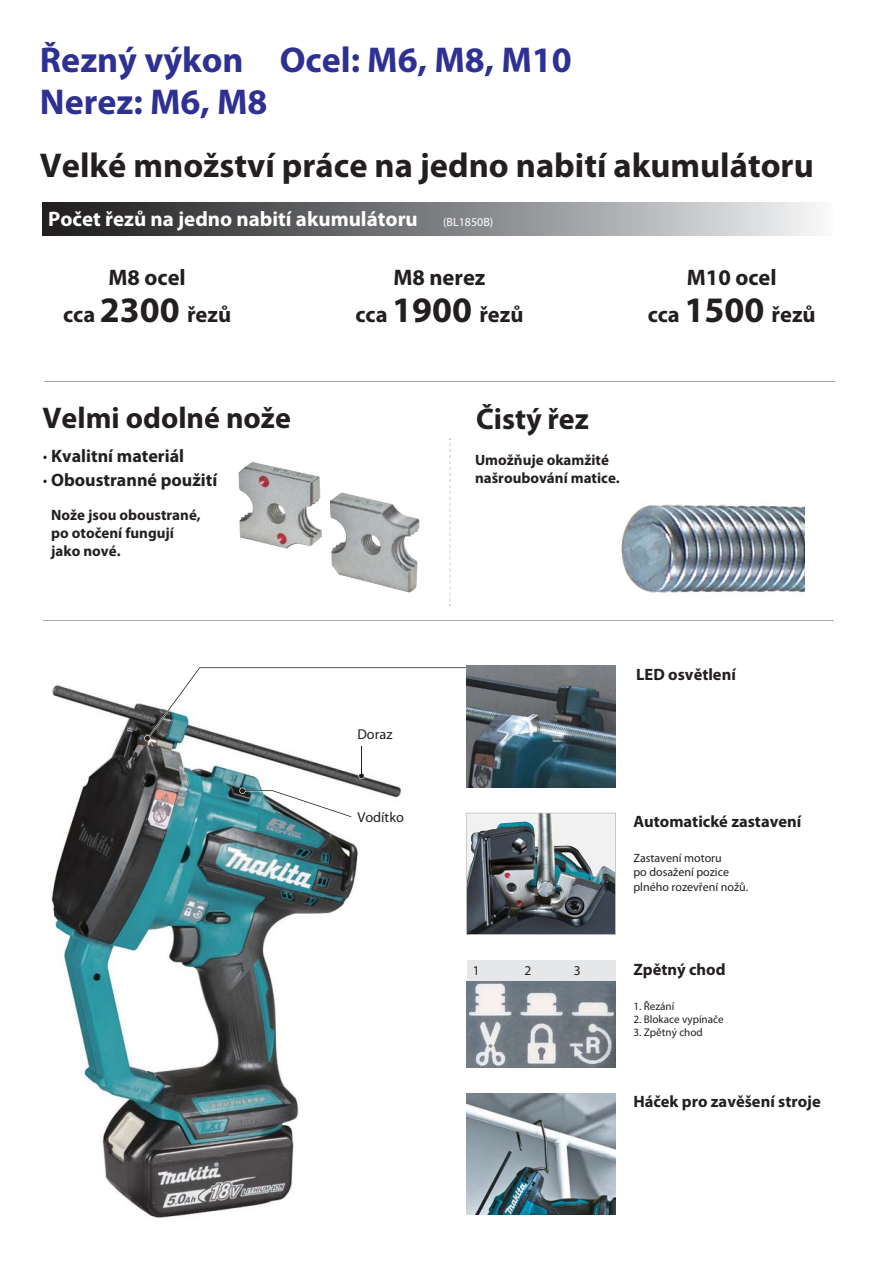
<style>
.page{position:relative;width:893px;height:1263px;background:#fff}
.page>*{position:absolute;margin:0;border:0;box-sizing:border-box;transform-origin:0 0}
.t1{font:700 36px/42px "Myriad Pro";color:#2e3092}
.t2{font:700 34.5px "Myriad Pro";color:#231f20}
.t3{font:700 30px "Myriad Pro";color:#231f20}
.t4{font:700 22.5px/37.2px "Myriad Pro";color:#231f20;text-align:center}
.t5{font:700 21px "Myriad Pro";color:#fff}
.t6{font:700 18px/24px "Myriad Pro";color:#231f20}
.t7{font:700 16.5px "Myriad Pro";color:#231f20}
.t8{font:700 15px/18px "Myriad Pro";color:#231f20}
.t9{font:14.25px "Myriad Pro";color:#231f20}
.t10{font:13.5px "Myriad Pro";color:#231f20}
.t11{font:12px/14.4px "Myriad Pro";color:#231f20}
.t12{font:11.1px "Myriad Pro";color:#231f20}
.s1{font-weight:400;font-size:12px}
.s2{font-size:36px}
</style>
<div class="page">
<img style="left:51px;top:685px;width:351px;height:533px">
<img style="left:621px;top:504px;width:183px;height:89px">
<img style="left:239px;top:462px;width:181px;height:131px">
<img style="left:467px;top:1093px;width:148px;height:121px">
<img style="left:466px;top:813px;width:150px;height:122px">
<img style="left:467px;top:666px;width:148px;height:121px">
<svg style="left:449px;top:439px;width:1px;height:167px"></svg>
<div style="left:42px;top:203px;width:791px;height:32px;background:linear-gradient(to right,#161416,#edf0f2)"></div>
<div style="left:467px;top:960px;width:148px;height:107px;background:#e6e7e8"></div>
<img style="left:467px;top:981px;width:148px;height:86px">
<hr style="left:44px;top:381px;width:790px;height:1px;background:#a7a9ac">
<hr style="left:43px;top:620px;width:790px;height:1px;background:#a7a9ac">
<svg style="left:240px;top:788px;width:111px;height:29px"></svg>
<svg style="left:144px;top:667px;width:323px;height:111px"></svg>
<h1 class="t1" style="left:40px;top:42px;width:533px">Řezný výkon Ocel: M6, M8, M10<br>Nerez: M6, M8</h1>
<h2 class="t2" style="left:40px;top:153px;width:775px">Velké množství práce na jedno nabití akumulátoru</h2>
<h3 class="t5" style="left:48px;top:211px;width:446px">Počet řezů na jedno nabití akumulátoru <span class="s1">(BL1850B)</span></h3>
<h3 class="t4" style="left:63px;top:261px;width:170px">M8 ocel<br>cca <span class="s2">2300</span> řezů</h3>
<h3 class="t4" style="left:355px;top:261px;width:170px">M8 nerez<br>cca <span class="s2">1900</span> řezů</h3>
<h3 class="t4" style="left:648px;top:261px;width:170px">M10 ocel<br>cca <span class="s2">1500</span> řezů</h3>
<h3 class="t3" style="left:43px;top:407px;width:250px">Velmi odolné nože</h3>
<p class="t6" style="left:43px;top:446px;width:176px">· Kvalitní materiál<br>· Oboustranné použití</p>
<p class="t8" style="left:51px;top:508px;width:151px">Nože jsou oboustrané, po otočení fungují jako nové.</p>
<p class="t9" style="left:357px;top:728px;width:37px">Doraz</p>
<p class="t9" style="left:357px;top:812px;width:48px">Vodítko</p>
<h3 class="t3" style="left:476px;top:408px;width:114px">Čistý řez</h3>
<p class="t8" style="left:475px;top:453px;width:146px">Umožňuje okamžité našroubování matice.</p>
<p class="t7" style="left:636px;top:668px;width:101px">LED osvětlení</p>
<p class="t7" style="left:633px;top:815px;width:169px">Automatické zastavení</p>
<p class="t11" style="left:633px;top:852px;width:116px">Zastavení motoru<br>po dosažení pozice plného rozevření nožů.</p>
<p class="t10" style="left:473px;top:966px;width:8px">1</p>
<p class="t10" style="left:524px;top:966px;width:8px">2</p>
<p class="t10" style="left:574px;top:966px;width:8px">3</p>
<p class="t7" style="left:633px;top:963px;width:94px">Zpětný chod</p>
<p class="t12" style="left:633px;top:1002px;width:42px">1. Řezání</p>
<p class="t12" style="left:633px;top:1015px;width:92px">2. Blokace vypínače</p>
<p class="t12" style="left:633px;top:1028px;width:71px">3. Zpětný chod</p>
<p class="t7" style="left:633px;top:1095px;width:189px">Háček pro zavěšení stroje</p>
</div>
